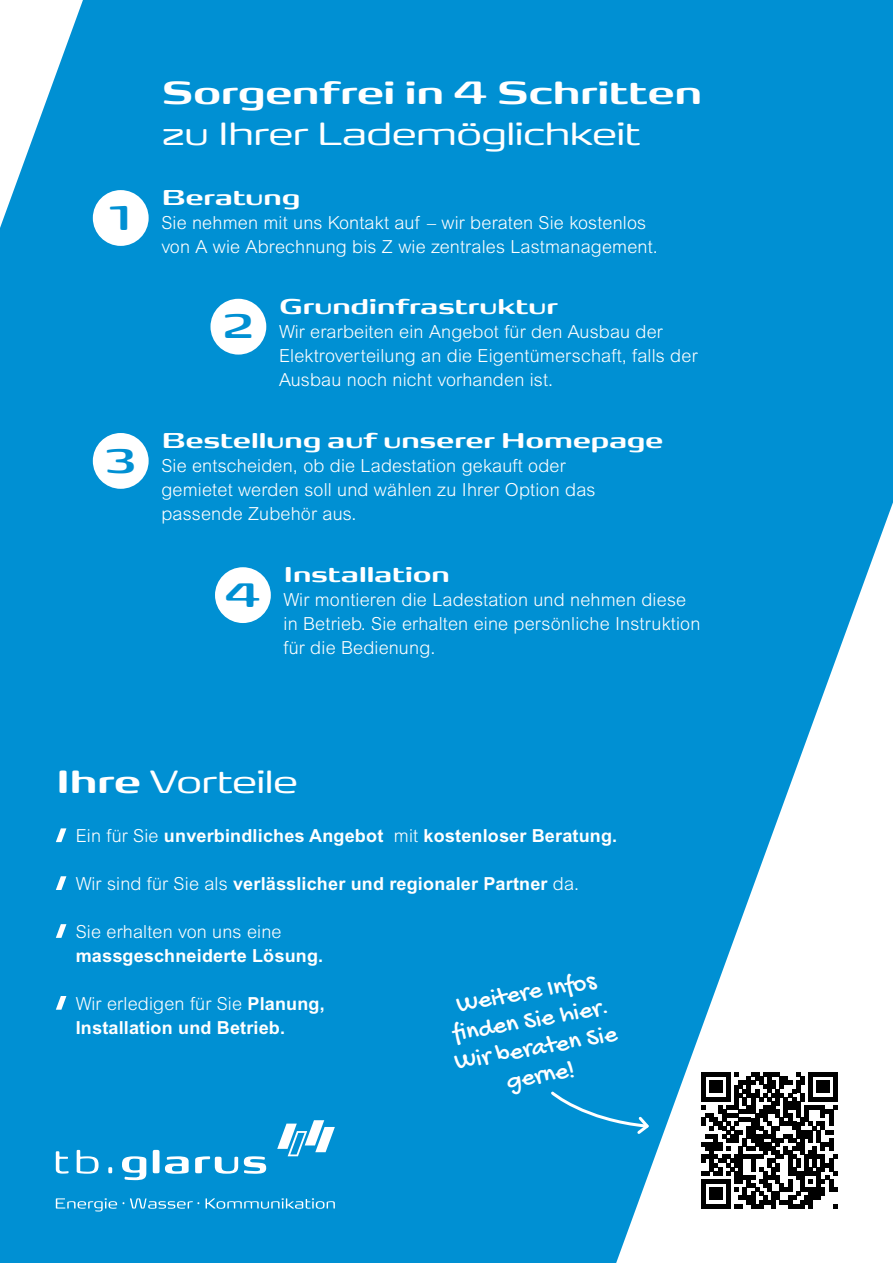
<style>
.page{position:relative;width:893px;height:1263px;background:#0090d3}
.page>*{position:absolute;margin:0;border:0;box-sizing:border-box;transform-origin:0 0}
.t1{font:700 42.6px "FP Head Pro";color:#0090d3}
.t2{font:300 40.5px "FP Head Pro";letter-spacing:-.025em;color:#fff}
.t3{font:700 40.5px "FP Head Pro";letter-spacing:-.02em;color:#fff}
.t4{font:700 27px "FP Head Pro";letter-spacing:-.02em;color:#fff}
.t5{font:25.5px/28px "Gochi Hand";color:#fff;text-align:center}
.t6{font:300 18px/24px "Arial MT Std";letter-spacing:.01em;color:#fff}
.t7{font:700 18px/24px "Arial MT Std";letter-spacing:.01em;color:#fff}
.s1{font-weight:700}
.s2{font-weight:300}
</style>
<div class="page">
<svg style="left:616px;top:502px;width:277px;height:761px"></svg>
<div style="left:93px;top:190px;width:56px;height:56px;background:#fff;border-radius:50%"></div>
<svg style="left:56px;top:828px;width:10px;height:14px"></svg>
<svg style="left:56px;top:876px;width:10px;height:14px"></svg>
<svg style="left:56px;top:924px;width:10px;height:14px"></svg>
<svg style="left:56px;top:996px;width:10px;height:14px"></svg>
<div style="left:210px;top:299px;width:56px;height:56px;background:#fff;border-radius:50%"></div>
<div style="left:93px;top:433px;width:56px;height:56px;background:#fff;border-radius:50%"></div>
<div style="left:215px;top:567px;width:56px;height:56px;background:#fff;border-radius:50%"></div>
<svg style="left:702px;top:1072px;width:135px;height:136px;background:#646464"></svg>
<svg style="left:551px;top:1090px;width:101px;height:47px"></svg>
<svg style="left:56px;top:1151px;width:13px;height:22px"></svg>
<svg style="left:77px;top:1150px;width:22px;height:24px"></svg>
<svg style="left:108px;top:1167px;width:4px;height:6px"></svg>
<svg style="left:122px;top:1156px;width:24px;height:24px"></svg>
<svg style="left:153px;top:1150px;width:6px;height:23px"></svg>
<svg style="left:165px;top:1156px;width:24px;height:18px"></svg>
<svg style="left:195px;top:1156px;width:43px;height:18px"></svg>
<svg style="left:244px;top:1156px;width:22px;height:18px"></svg>
<svg style="left:56px;top:1198px;width:61px;height:13px"></svg>
<svg style="left:130px;top:1198px;width:69px;height:11px"></svg>
<svg style="left:206px;top:1198px;width:129px;height:11px"></svg>
<svg style="left:277px;top:1120px;width:58px;height:36px"></svg>
<svg style="left:0;top:0;width:83px;height:228px"></svg>
<h1 class="t1" style="left:110px;top:187px;width:23px">1</h1>
<h1 class="t1" style="left:105px;top:430px;width:33px">3</h1>
<h2 class="t3" style="left:161px;top:63px;width:542px">Sorgenfrei in 4 Schritten</h2>
<h2 class="t2" style="left:161px;top:105px;width:481px">zu Ihrer Lademöglichkeit</h2>
<h3 class="t4" style="left:161px;top:178px;width:141px">Beratung</h3>
<p class="t6" style="left:161px;top:211px;width:498px">Sie nehmen mit uns Kontakt auf – wir beraten Sie kostenlos von A wie Abrechnung bis Z wie zentrales Lastmanagement.</p>
<h1 class="t1" style="left:223px;top:295px;width:32px">2</h1>
<h3 class="t4" style="left:279px;top:286px;width:280px">Grundinfrastruktur</h3>
<p class="t6" style="left:279px;top:319px;width:420px">Wir erarbeiten ein Angebot für den Ausbau der<br>Elektroverteilung an die Eigentümerschaft, falls der<br>Ausbau noch nicht vorhanden ist.</p>
<h3 class="t4" style="left:161px;top:421px;width:504px">Bestellung auf unserer Homepage</h3>
<p class="t6" style="left:161px;top:454px;width:436px">Sie entscheiden, ob die Ladestation gekauft oder gemietet werden soll und wählen zu Ihrer Option das passende Zubehör aus.</p>
<h1 class="t1" style="left:225px;top:564px;width:38px">4</h1>
<h3 class="t4" style="left:284px;top:555px;width:168px">Installation</h3>
<p class="t6" style="left:284px;top:588px;width:418px">Wir montieren die Ladestation und nehmen diese in Betrieb. Sie erhalten eine persönliche Instruktion für die Bedienung.</p>
<h2 class="t2" style="left:56px;top:753px;width:244px"><span class="s1">Ihre</span> Vorteile</h2>
<p class="t7" style="left:76px;top:823px;width:543px"><span class="s2">Ein für Sie</span> unverbindliches Angebot <span class="s2">mit</span> kostenloser Beratung.</p>
<p class="t7" style="left:76px;top:871px;width:505px"><span class="s2">Wir sind für Sie als</span> verlässlicher und regionaler Partner <span class="s2">da.</span></p>
<p class="t6" style="left:76px;top:919px;width:207px">Sie erhalten von uns eine</p>
<p class="t7" style="left:76px;top:943px;width:249px">massgeschneiderte Lösung.</p>
<p class="t7" style="left:76px;top:991px;width:250px"><span class="s2">Wir erledigen für Sie</span> Planung,<br>Installation und Betrieb.</p>
<h3 class="t5" style="left:443px;top:995px;width:166px;rotate:-10deg">Weitere Infos<br>fi nden Sie hier.<br>Wir beraten Sie gerne!</h3>
</div>
